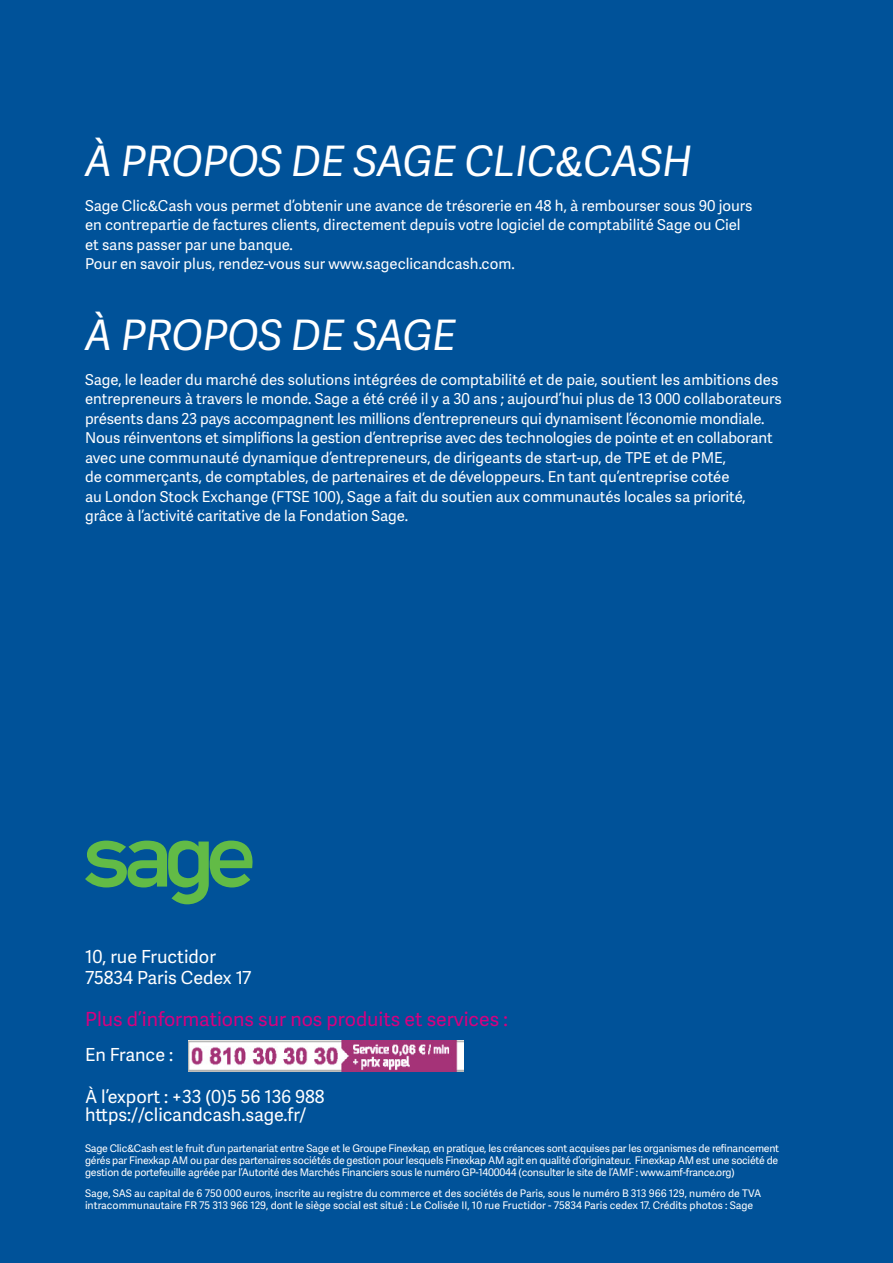
<style>
.page{position:relative;width:893px;height:1263px;background:#005299}
.page>*{position:absolute;margin:0;border:0;box-sizing:border-box;transform-origin:0 0}
.t1{font:italic 42px "Adelle Sans SAGE";color:#fff}
.t2{font:19.5px "Adelle Sans SAGE";color:#d60080}
.t3{font:18px/21px "Adelle Sans SAGE";color:#fff}
.t4{font:15px/19.5px "Adelle Sans SAGE";color:#fff}
.t5{font:10.5px/12px "Adelle Sans SAGE";color:#fff;text-align:justify}
</style>
<div class="page">
<svg style="left:85px;top:840px;width:168px;height:64px"></svg>
<img style="left:188px;top:1041px;width:276px;height:31px">
<h1 class="t1" style="left:85px;top:131px;width:581px">À PROPOS DE SAGE CLIC&amp;CASH</h1>
<p class="t4" style="left:85px;top:195px;width:669px">Sage Clic&amp;Cash vous permet d’obtenir une avance de trésorerie en 48 h, à rembourser sous 90 jours en contrepartie de factures clients, directement depuis votre logiciel de comptabilité Sage ou Ciel et sans passer par une banque.<br>Pour en savoir plus, rendez-vous sur www.sageclicandcash.com.</p>
<h1 class="t1" style="left:85px;top:305px;width:345px">À PROPOS DE SAGE</h1>
<p class="t4" style="left:85px;top:369px;width:698px">Sage, le leader du marché des solutions intégrées de comptabilité et de paie, soutient les ambitions des entrepreneurs à travers le monde. Sage a été créé il y a 30 ans ; aujourd’hui plus de 13 000 collaborateurs présents dans 23 pays accompagnent les millions d’entrepreneurs qui dynamisent l’économie mondiale.<br>Nous réinventons et simplifions la gestion d’entreprise avec des technologies de pointe et en collaborant avec une communauté dynamique d’entrepreneurs, de dirigeants de start-up, de TPE et de PME,<br>de commerçants, de comptables, de partenaires et de développeurs. En tant qu’entreprise cotée<br>au London Stock Exchange (FTSE 100), Sage a fait du soutien aux communautés locales sa priorité, grâce à l’activité caritative de la Fondation Sage.</p>
<p class="t3" style="left:85px;top:945px;width:168px">10, rue Fructidor<br>75834 Paris Cedex 17</p>
<h2 class="t2" style="left:85px;top:1005px;width:424px">Plus d’informations sur nos produits et services :</h2>
<p class="t3" style="left:85px;top:1043px;width:90px">En France :</p>
<p class="t3" style="left:85px;top:1087px;width:241px;line-height:18px">À l’export : +33 (0)5 56 136 988 https://clicandcash.sage.fr/</p>
<p class="t5" style="left:85px;top:1142px;width:696px">Sage Clic&amp;Cash est le fruit d’un partenariat entre Sage et le Groupe Finexkap, en pratique, les créances sont acquises par les organismes de refinancement gérés par Finexkap AM ou par des partenaires sociétés de gestion pour lesquels Finexkap AM agit en qualité d’originateur. Finexkap AM est une société de gestion de portefeuille agréée par l’Autorité des Marchés Financiers sous le numéro GP-1400044 (consulter le site de l’AMF : www.amf-france.org)</p>
<p class="t5" style="left:85px;top:1187px;width:678px">Sage, SAS au capital de 6 750 000 euros, inscrite au registre du commerce et des sociétés de Paris, sous le numéro B 313 966 129, numéro de TVA intracommunautaire FR 75 313 966 129, dont le siège social est situé : Le Colisée II, 10 rue Fructidor - 75834 Paris cedex 17. Crédits photos : Sage</p>
</div>
